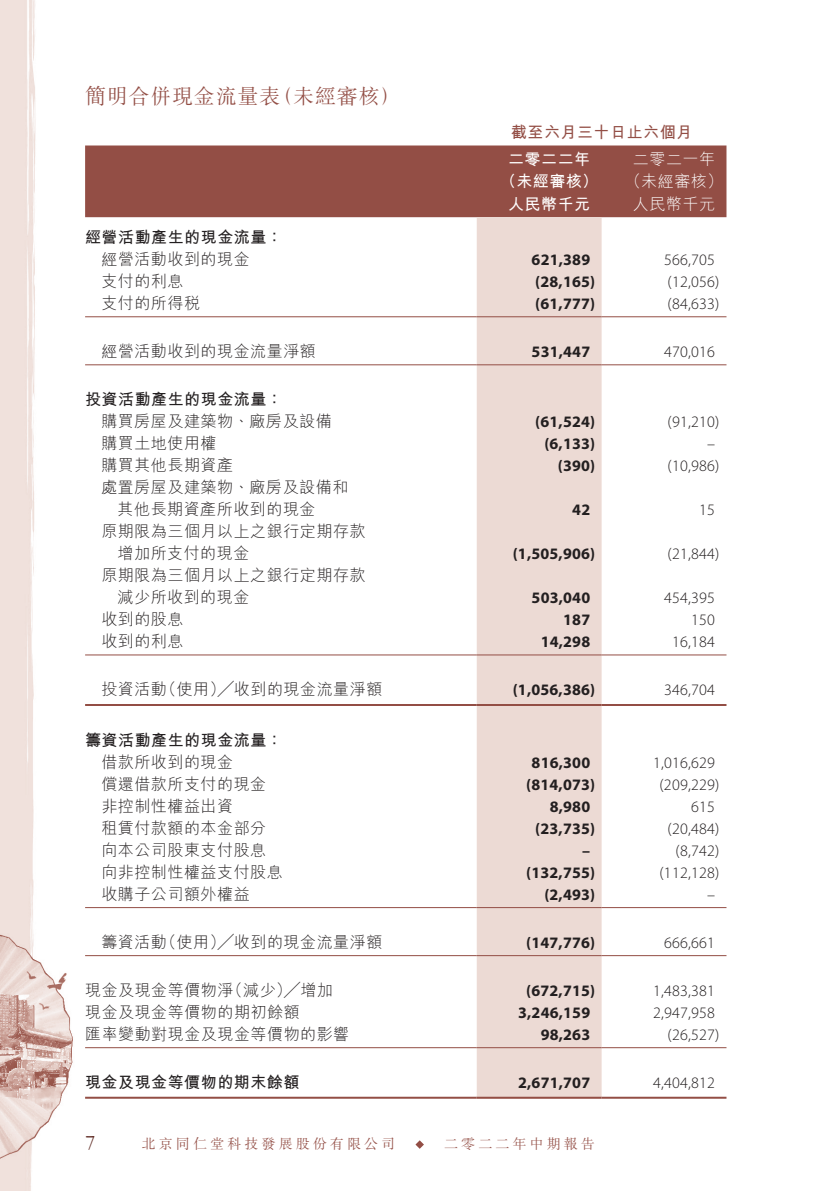
<style>
.page{position:relative;width:840px;height:1191px;background:#fff}
.page>*{position:absolute;margin:0;border:0;box-sizing:border-box;transform-origin:0 0}
.t1{font:22px "Garamond 3 LT Std";color:#612e27}
._01_H1{font:300 21px "M Sung HK";letter-spacing:.035em;color:#934e45}
._50_Table_txt{font:300 16px "M Hei HK";letter-spacing:.035em;color:#231f20}
._50_Table_txt-2{font:700 16px "Myriad Pro";letter-spacing:.01em;color:#231f20}
._50_Table_txt-3{font:300 16px "Myriad Pro";letter-spacing:.015em;color:#231f20}
._50_Table_txt-4{font:700 16px "M Hei HK";letter-spacing:.03em;color:#231f20}
._50_Table_txt-5{font:300 16px "M Hei HK";letter-spacing:.035em;color:#fff}
._50_Table_txt-6{font:700 16px "M Hei HK";letter-spacing:.03em;color:#fff}
._50_Table_txt-7{font:700 16px "M Hei HK";letter-spacing:.03em;color:#934e45}
.t2{font:300 14px "M Sung HK";letter-spacing:.22em;color:#934e45}
</style>
<div class="page">
<img style="left:0;top:0;width:727px;height:1191px">
<svg style="left:415px;top:1140px;width:8px;height:8px"></svg>
<div style="left:85px;top:145px;width:641px;height:72px;background:#934e45"></div>
<div style="left:476px;top:217px;width:125px;height:879px;background:#ecdad4"></div>
<hr style="left:85px;top:316px;width:391px;height:1px;background:#934e45">
<hr style="left:476px;top:316px;width:125px;height:1px;background:#934e45">
<hr style="left:601px;top:316px;width:125px;height:1px;background:#934e45">
<hr style="left:85px;top:364px;width:391px;height:1px;background:#934e45">
<hr style="left:476px;top:364px;width:125px;height:1px;background:#934e45">
<hr style="left:601px;top:364px;width:125px;height:1px;background:#934e45">
<hr style="left:85px;top:654px;width:391px;height:1px;background:#934e45">
<hr style="left:476px;top:654px;width:125px;height:1px;background:#934e45">
<hr style="left:601px;top:654px;width:125px;height:1px;background:#934e45">
<hr style="left:85px;top:704px;width:391px;height:2px;background:#934e45">
<hr style="left:476px;top:704px;width:125px;height:2px;background:#934e45">
<hr style="left:601px;top:704px;width:125px;height:2px;background:#934e45">
<hr style="left:85px;top:907px;width:391px;height:1px;background:#934e45">
<hr style="left:476px;top:907px;width:125px;height:1px;background:#934e45">
<hr style="left:601px;top:907px;width:125px;height:1px;background:#934e45">
<hr style="left:85px;top:955px;width:391px;height:1px;background:#934e45">
<hr style="left:476px;top:955px;width:125px;height:1px;background:#934e45">
<hr style="left:601px;top:955px;width:125px;height:1px;background:#934e45">
<hr style="left:85px;top:1047px;width:391px;height:1px;background:#934e45">
<hr style="left:476px;top:1047px;width:125px;height:1px;background:#934e45">
<hr style="left:601px;top:1047px;width:125px;height:1px;background:#934e45">
<hr style="left:85px;top:1096px;width:391px;height:2px;background:#934e45">
<hr style="left:476px;top:1096px;width:125px;height:2px;background:#934e45">
<hr style="left:601px;top:1096px;width:125px;height:2px;background:#934e45">
<p class="_01_H1" style="left:85px;top:81px;width:196px">簡明合併現金流量表</p>
<p class="_01_H1" style="left:271px;top:81px;width:130px">（未經審核(</p>
<p class="_50_Table_txt-7" style="left:510px;top:120px;width:183px">截至六月三十日止六個月</p>
<p class="_50_Table_txt-5" style="left:632px;top:151px;width:84px">二零二一年</p>
<p class="_50_Table_txt-6" style="left:508px;top:148px;width:84px">二零二二年</p>
<p class="_50_Table_txt-6" style="left:500px;top:170px;width:99px">（未經審核）</p>
<p class="_50_Table_txt-5" style="left:624px;top:173px;width:99px">（未經審核(</p>
<p class="_50_Table_txt-6" style="left:508px;top:192px;width:84px">人民幣千元</p>
<p class="_50_Table_txt-5" style="left:632px;top:195px;width:84px">人民幣千元</p>
<p class="_50_Table_txt-4" style="left:85px;top:226px;width:199px">經營活動產生的現金流量：</p>
<p class="_50_Table_txt" style="left:101px;top:251px;width:150px">經營活動收到的現金</p>
<p class="_50_Table_txt-2" style="left:531px;top:249px;width:60px">621,389</p>
<p class="_50_Table_txt-3" style="left:663px;top:250px;width:52px">566,705</p>
<p class="_50_Table_txt" style="left:101px;top:273px;width:84px">支付的利息</p>
<p class="_50_Table_txt-2" style="left:535px;top:271px;width:61px">)28,165(</p>
<p class="_50_Table_txt-3" style="left:667px;top:272px;width:53px">)12,056(</p>
<p class="_50_Table_txt" style="left:101px;top:295px;width:100px">支付的所得稅</p>
<p class="_50_Table_txt-2" style="left:535px;top:293px;width:61px">)61,777(</p>
<p class="_50_Table_txt-3" style="left:667px;top:294px;width:53px">)84,633(</p>
<p class="_50_Table_txt" style="left:101px;top:343px;width:216px">經營活動收到的現金流量淨額</p>
<p class="_50_Table_txt-4" style="left:85px;top:388px;width:199px">投資活動產生的現金流量：</p>
<p class="_50_Table_txt-2" style="left:531px;top:341px;width:60px">531,447</p>
<p class="_50_Table_txt-3" style="left:663px;top:342px;width:52px">470,016</p>
<p class="_50_Table_txt" style="left:101px;top:413px;width:232px">購買房屋及建築物、廠房及設備</p>
<p class="_50_Table_txt-2" style="left:535px;top:411px;width:61px">)61,524(</p>
<p class="_50_Table_txt-3" style="left:667px;top:412px;width:53px">)91,210(</p>
<p class="_50_Table_txt" style="left:101px;top:435px;width:117px">購買土地使用權</p>
<p class="_50_Table_txt-2" style="left:544px;top:433px;width:52px">)6,133(</p>
<p class="_50_Table_txt-3" style="left:706px;top:434px;width:9px">–</p>
<p class="_50_Table_txt" style="left:101px;top:457px;width:133px">購買其他長期資產</p>
<p class="_50_Table_txt" style="left:101px;top:479px;width:248px">處置房屋及建築物、廠房及設備和</p>
<p class="_50_Table_txt-2" style="left:557px;top:455px;width:39px">)390(</p>
<p class="_50_Table_txt-3" style="left:667px;top:456px;width:53px">)10,986(</p>
<p class="_50_Table_txt" style="left:117px;top:501px;width:199px">其他長期資產所收到的現金</p>
<p class="_50_Table_txt" style="left:101px;top:523px;width:265px">原期限為三個月以上之銀行定期存款</p>
<p class="_50_Table_txt-2" style="left:572px;top:499px;width:19px">42</p>
<p class="_50_Table_txt-3" style="left:698px;top:500px;width:17px">15</p>
<p class="_50_Table_txt" style="left:117px;top:545px;width:133px">增加所支付的現金</p>
<p class="_50_Table_txt" style="left:101px;top:567px;width:265px">原期限為三個月以上之銀行定期存款</p>
<p class="_50_Table_txt-2" style="left:512px;top:543px;width:84px">)1,505,906(</p>
<p class="_50_Table_txt-3" style="left:667px;top:544px;width:53px">)21,844(</p>
<p class="_50_Table_txt" style="left:117px;top:589px;width:133px">減少所收到的現金</p>
<p class="_50_Table_txt-2" style="left:531px;top:587px;width:60px">503,040</p>
<p class="_50_Table_txt-3" style="left:663px;top:588px;width:52px">454,395</p>
<p class="_50_Table_txt" style="left:101px;top:611px;width:84px">收到的股息</p>
<p class="_50_Table_txt-2" style="left:563px;top:609px;width:29px">187</p>
<p class="_50_Table_txt-3" style="left:690px;top:610px;width:25px">150</p>
<p class="_50_Table_txt" style="left:101px;top:633px;width:84px">收到的利息</p>
<p class="_50_Table_txt-2" style="left:540px;top:631px;width:51px">14,298</p>
<p class="_50_Table_txt-3" style="left:671px;top:632px;width:44px">16,184</p>
<p class="_50_Table_txt" style="left:160px;top:681px;width:223px">（使用）╱收到的現金流量淨額</p>
<p class="_50_Table_txt" style="left:101px;top:681px;width:67px">投資活動</p>
<p class="_50_Table_txt-4" style="left:85px;top:728px;width:199px">籌資活動產生的現金流量：</p>
<p class="_50_Table_txt-2" style="left:512px;top:679px;width:84px">)1,056,386(</p>
<p class="_50_Table_txt-3" style="left:663px;top:680px;width:52px">346,704</p>
<p class="_50_Table_txt" style="left:101px;top:754px;width:133px">借款所收到的現金</p>
<p class="_50_Table_txt-2" style="left:531px;top:752px;width:60px">816,300</p>
<p class="_50_Table_txt-3" style="left:652px;top:753px;width:63px">1,016,629</p>
<p class="_50_Table_txt" style="left:101px;top:776px;width:166px">償還借款所支付的現金</p>
<p class="_50_Table_txt-2" style="left:526px;top:774px;width:71px">)814,073(</p>
<p class="_50_Table_txt-3" style="left:659px;top:775px;width:61px">)209,229(</p>
<p class="_50_Table_txt" style="left:101px;top:798px;width:133px">非控制性權益出資</p>
<p class="_50_Table_txt-2" style="left:549px;top:796px;width:42px">8,980</p>
<p class="_50_Table_txt-3" style="left:690px;top:797px;width:25px">615</p>
<p class="_50_Table_txt" style="left:101px;top:820px;width:166px">租賃付款額的本金部分</p>
<p class="_50_Table_txt-2" style="left:535px;top:818px;width:61px">)23,735(</p>
<p class="_50_Table_txt-3" style="left:667px;top:819px;width:53px">)20,484(</p>
<p class="_50_Table_txt" style="left:101px;top:842px;width:166px">向本公司股東支付股息</p>
<p class="_50_Table_txt-2" style="left:582px;top:840px;width:9px">–</p>
<p class="_50_Table_txt-3" style="left:675px;top:841px;width:45px">)8,742(</p>
<p class="_50_Table_txt" style="left:101px;top:864px;width:183px">向非控制性權益支付股息</p>
<p class="_50_Table_txt-2" style="left:526px;top:862px;width:71px">)132,755(</p>
<p class="_50_Table_txt-3" style="left:659px;top:863px;width:61px">)112,128(</p>
<p class="_50_Table_txt" style="left:101px;top:886px;width:150px">收購子公司額外權益</p>
<p class="_50_Table_txt-2" style="left:544px;top:884px;width:52px">)2,493(</p>
<p class="_50_Table_txt-3" style="left:706px;top:885px;width:9px">–</p>
<p class="_50_Table_txt" style="left:160px;top:934px;width:223px">（使用）╱收到的現金流量淨額</p>
<p class="_50_Table_txt" style="left:101px;top:934px;width:67px">籌資活動</p>
<p class="_50_Table_txt-2" style="left:526px;top:932px;width:71px">)147,776(</p>
<p class="_50_Table_txt-3" style="left:663px;top:933px;width:52px">666,661</p>
<p class="_50_Table_txt" style="left:227px;top:982px;width:107px">（減少）╱增加</p>
<p class="_50_Table_txt" style="left:85px;top:982px;width:150px">現金及現金等價物淨</p>
<p class="_50_Table_txt-2" style="left:526px;top:980px;width:71px">)672,715(</p>
<p class="_50_Table_txt-3" style="left:652px;top:981px;width:63px">1,483,381</p>
<p class="_50_Table_txt" style="left:85px;top:1004px;width:216px">現金及現金等價物的期初餘額</p>
<p class="_50_Table_txt-2" style="left:518px;top:1002px;width:74px">3,246,159</p>
<p class="_50_Table_txt-3" style="left:652px;top:1003px;width:63px">2,947,958</p>
<p class="_50_Table_txt" style="left:85px;top:1026px;width:265px">匯率變動對現金及現金等價物的影響</p>
<p class="_50_Table_txt-2" style="left:540px;top:1024px;width:51px">98,263</p>
<p class="_50_Table_txt-3" style="left:667px;top:1025px;width:53px">)26,527(</p>
<p class="_50_Table_txt-4" style="left:85px;top:1070px;width:216px">現金及現金等價物的期末餘額</p>
<p class="_50_Table_txt-2" style="left:518px;top:1072px;width:74px">2,671,707</p>
<p class="_50_Table_txt-3" style="left:652px;top:1073px;width:63px">4,404,812</p>
<h1 class="t1" style="left:85px;top:1130px;width:12px">7</h1>
<p class="t2" style="left:142px;top:1134px;width:255px">北京同仁堂科技發展股份有限公司</p>
<p class="t2" style="left:444px;top:1134px;width:152px">二零二二年中期報告</p>
</div>
